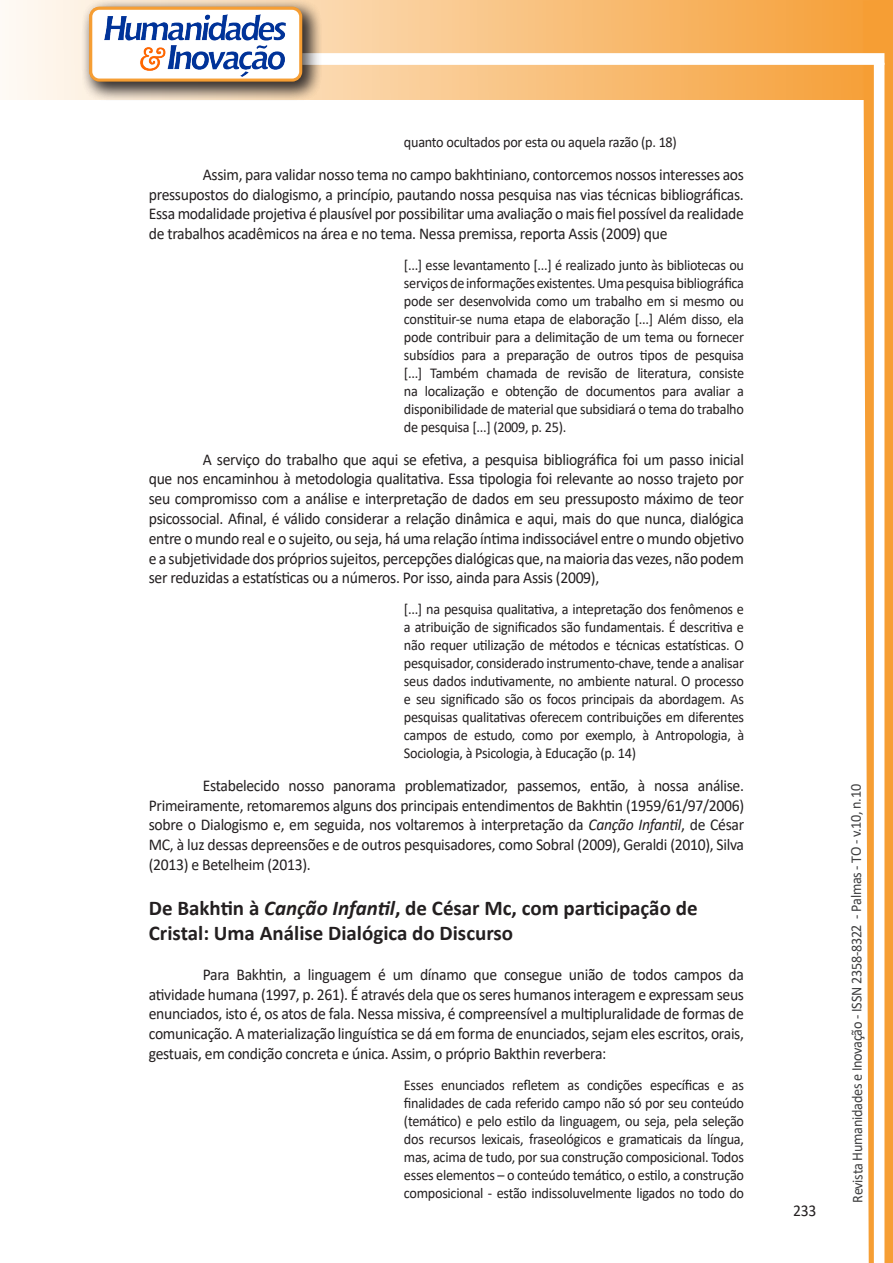
<style>
.page{position:relative;width:893px;height:1263px;background:#fff}
.page>*{position:absolute;margin:0;border:0;box-sizing:border-box;transform-origin:0 0}
.Titulo_2{font:700 21px/25.2px "Calibri";color:#231f20}
.texto{font:16.5px/19.8px "Calibri";letter-spacing:-.02em;color:#231f20;text-align:justify;scale:.95 1}
.citacao{font:15px/18px "Calibri";letter-spacing:-.02em;color:#231f20;text-align:justify;scale:.95 1}
.t1{font:15px "Calibri";letter-spacing:-.025em;color:#3e3e3f;scale:.95 1}
.s1{font-style:italic}
</style>
<div class="page">
<svg style="left:5px;top:0;width:858px;height:100px;background:#f9c484"></svg>
<div style="left:302px;top:53px;width:582px;height:12px;background:#fff;border:2px solid #fff"></div>
<svg style="left:863px;top:0;width:30px;height:1263px"></svg>
<div style="left:81px;top:0;width:241px;height:102px;background:#231f20;opacity:.75"></div>
<div style="left:91px;top:8px;width:210px;height:72px;background:#fff;border-radius:9px"></div>
<img style="left:104px;top:14px;width:181px;height:62px">
<div style="left:89px;top:7px;width:213px;height:75px;border:3px solid #f69e34;border-radius:9px"></div>
<p class="citacao" style="left:404px;top:133px;width:289px">quanto ocultados por esta ou aquela razão (p. 18)</p>
<p class="texto" style="left:149px;top:164px;width:628px;text-indent:54px">Assim, para validar nosso tema no campo bakhtiniano, contorcemos nossos interesses aos pressupostos do dialogismo, a princípio, pautando nossa pesquisa nas vias técnicas bibliográficas.<br>Essa modalidade projetiva é plausível por possibilitar uma avaliação o mais fiel possível da realidade de trabalhos acadêmicos na área e no tema. Nessa premissa, reporta Assis (2009) que</p>
<p class="citacao" style="left:404px;top:256px;width:360px">[...] esse levantamento [...] é realizado junto às bibliotecas ou serviços de informações existentes. Uma pesquisa bibliográfica pode ser desenvolvida como um trabalho em si mesmo ou constituir-se numa etapa de elaboração [...] Além disso, ela pode contribuir para a delimitação de um tema ou fornecer subsídios para a preparação de outros tipos de pesquisa [...] Também chamada de revisão de literatura, consiste na localização e obtenção de documentos para avaliar a disponibilidade de material que subsidiará o tema do trabalho de pesquisa [...] (2009, p. 25).</p>
<p class="texto" style="left:149px;top:449px;width:628px;text-indent:54px">A serviço do trabalho que aqui se efetiva, a pesquisa bibliográfica foi um passo inicial que nos encaminhou à metodologia qualitativa. Essa tipologia foi relevante ao nosso trajeto por seu compromisso com a análise e interpretação de dados em seu pressuposto máximo de teor psicossocial. Afinal, é válido considerar a relação dinâmica e aqui, mais do que nunca, dialógica entre o mundo real e o sujeito, ou seja, há uma relação íntima indissociável entre o mundo objetivo e a subjetividade dos próprios sujeitos, percepções dialógicas que, na maioria das vezes, não podem ser reduzidas a estatísticas ou a números. Por isso, ainda para Assis (2009),</p>
<p class="citacao" style="left:404px;top:600px;width:360px">[...] na pesquisa qualitativa, a intepretação dos fenômenos e a atribuição de significados são fundamentais. É descritiva e não requer utilização de métodos e técnicas estatísticas. O pesquisador, considerado instrumento-chave, tende a analisar seus dados indutivamente, no ambiente natural. O processo e seu significado são os focos principais da abordagem. As pesquisas qualitativas oferecem contribuições em diferentes campos de estudo, como por exemplo, à Antropologia, à Sociologia, à Psicologia, à Educação (p. 14)</p>
<p class="texto" style="left:149px;top:775px;width:628px;text-indent:54px">Estabelecido nosso panorama problematizador, passemos, então, à nossa análise.<br>Primeiramente, retomaremos alguns dos principais entendimentos de Bakhtin (1959/61/97/2006) sobre o Dialogismo e, em seguida, nos voltaremos à interpretação da <span class="s1">Canção Infantil</span>, de César MC, à luz dessas depreensões e de outros pesquisadores, como Sobral (2009), Geraldi (2010), Silva (2013) e Betelheim (2013).</p>
<p class="Titulo_2" style="left:149px;top:895px;width:550px">De Bakhtin à <span class="s1">Canção Infantil</span>, de César Mc, com participação de<br>Cristal: Uma Análise Dialógica do Discurso</p>
<p class="texto" style="left:149px;top:964px;width:628px;text-indent:54px">Para Bakhtin, a linguagem é um dínamo que consegue união de todos campos da atividade humana (1997, p. 261). É através dela que os seres humanos interagem e expressam seus enunciados, isto é, os atos de fala. Nessa missiva, é compreensível a multipluralidade de formas de comunicação. A materialização linguística se dá em forma de enunciados, sejam eles escritos, orais, gestuais, em condição concreta e única. Assim, o próprio Bakthin reverbera:</p>
<p class="citacao" style="left:404px;top:1075px;width:360px">Esses enunciados refletem as condições específicas e as finalidades de cada referido campo não só por seu conteúdo (temático) e pelo estilo da linguagem, ou seja, pela seleção dos recursos lexicais, fraseológicos e gramaticais da língua, mas, acima de tudo, por sua construção composicional. Todos esses elementos – o conteúdo temático, o estilo, a construção composicional - estão indissoluvelmente ligados no todo do</p>
<p class="texto" style="left:793px;top:1200px;width:26px">233</p>
<p class="t1" style="left:846px;top:1203px;width:442px;rotate:-90deg">Revista Humanidades e Inovação - ISSN 2358-8322 - Palmas - TO - v.10, n.10</p>
</div>
